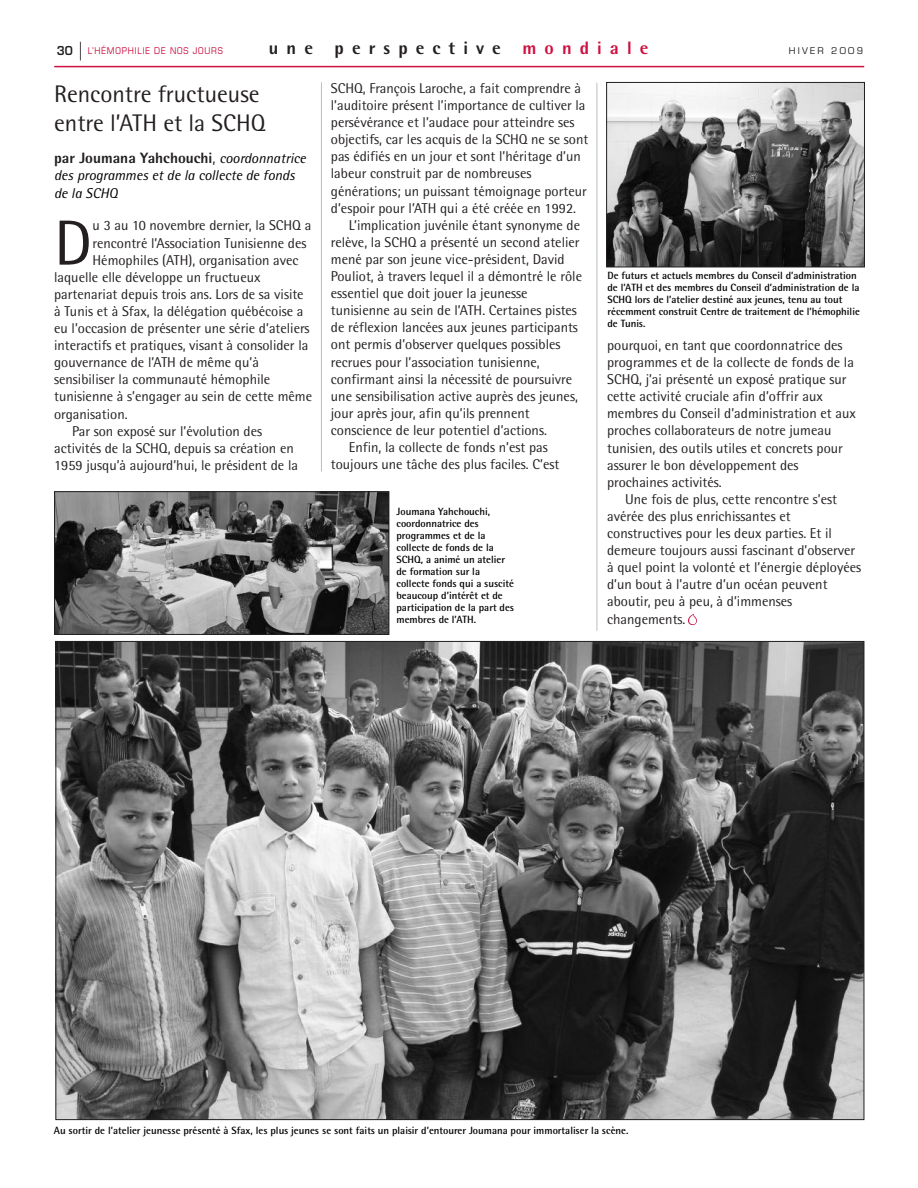
<style>
.page{position:relative;width:918px;height:1188px;background:#fff}
.page>*{position:absolute;margin:0;border:0;box-sizing:border-box;transform-origin:0 0}
.t1{font:63.75px "Rotis Semi Sans";color:#231f20}
.t2{font:24px/28.8px "Rotis Semi Sans";color:#231f20}
.t3{font:800 18px "Rotis Semi Sans";letter-spacing:.45em;color:#231f20}
.t4{font:800 15px "Rotis Semi Sans";color:#231f20}
.t5{font:14.25px/17.1px "Rotis Semi Sans";color:#231f20}
.t6{font:italic 14.25px/17.5px "Rotis Semi Sans";color:#000}
.t7{font:700 10.5px/12px "Rotis Semi Sans";color:#000}
.t8{font:9px "Eurostile";letter-spacing:.1em;color:#cd1141;scale:.9 1}
.t9{font:9px "Eurostile";letter-spacing:.25em;color:#231f20}
.s1{font-weight:600;font-size:12px;color:#231f20}
.s2{color:#cd1141}
.s3{font-weight:400}
.s4{font-weight:400;font-style:italic;font-size:14.25px;color:#000}
</style>
<div class="page">
<hr style="left:54px;top:66px;width:810px;height:1px;background:#cd1141">
<svg style="left:80px;top:41px;width:1px;height:20px"></svg>
<svg style="left:689px;top:615px;width:8px;height:10px"></svg>
<hr style="left:321px;top:82px;width:1px;height:390px;background:#bcbdc0">
<hr style="left:597px;top:83px;width:1px;height:548px;background:#bcbdc0">
<img style="left:58px;top:643px;width:804px;height:475px">
<img style="left:56px;top:493px;width:331px;height:140px">
<div style="left:54px;top:491px;width:335px;height:144px;border:1px solid #231f20"></div>
<img style="left:608px;top:84px;width:255px;height:181px">
<div style="left:606px;top:82px;width:259px;height:185px;border:1px solid #231f20"></div>
<p class="t8" style="left:57px;top:47px;width:186px"><span class="s1">30</span> L’HÉMOPHILIE DE NOS JOURS</p>
<p class="t3" style="left:269px;top:41px;width:381px">une perspective <span class="s2">mondiale</span></p>
<p class="t9" style="left:789px;top:47px;width:76px">HIVER 2009</p>
<h2 class="t2" style="left:54px;top:82px;width:213px">Rencontre fructueuse entre l’ATH et la SCHQ</h2>
<p class="t4" style="left:54px;top:153px;width:253px">par Joumana Yahchouchi<span class="s3">,</span> <span class="s4">coordonnatrice</span></p>
<p class="t6" style="left:54px;top:168px;width:242px">des programmes et de la collecte de fonds de la SCHQ</p>
<h1 class="t1" style="left:54px;top:221px;width:39px">D</h1>
<p class="t5" style="left:93px;top:219px;width:220px">u 3 au 10 novembre dernier, la SCHQ a</p>
<p class="t5" style="left:331px;top:81px;width:252px">SCHQ, François Laroche, a fait comprendre à</p>
<p class="t5" style="left:331px;top:98px;width:256px">l’auditoire présent l’importance de cultiver la</p>
<p class="t5" style="left:331px;top:115px;width:245px">persévérance et l’audace pour atteindre ses</p>
<p class="t5" style="left:331px;top:132px;width:259px">objectifs, car les acquis de la SCHQ ne se sont</p>
<p class="t5" style="left:331px;top:149px;width:251px">pas édifiés en un jour et sont l’héritage d’un</p>
<p class="t5" style="left:331px;top:166px;width:202px">labeur construit par de nombreuses</p>
<p class="t5" style="left:331px;top:184px;width:258px">générations; un puissant témoignage porteur</p>
<p class="t5" style="left:331px;top:201px;width:247px">d’espoir pour l’ATH qui a été créée en 1992.</p>
<p class="t5" style="left:349px;top:218px;width:233px">L’implication juvénile étant synonyme de</p>
<p class="t5" style="left:331px;top:235px;width:250px">relève, la SCHQ a présenté un second atelier</p>
<p class="t5" style="left:331px;top:252px;width:235px">mené par son jeune vice-président, David</p>
<p class="t5" style="left:331px;top:269px;width:253px">Pouliot, à travers lequel il a démontré le rôle</p>
<p class="t5" style="left:331px;top:286px;width:198px">essentiel que doit jouer la jeunesse</p>
<p class="t5" style="left:331px;top:303px;width:248px">tunisienne au sein de l’ATH. Certaines pistes</p>
<p class="t5" style="left:331px;top:320px;width:249px">de réflexion lancées aux jeunes participants</p>
<p class="t5" style="left:331px;top:337px;width:231px">ont permis d’observer quelques possibles</p>
<p class="t5" style="left:331px;top:355px;width:210px">recrues pour l’association tunisienne,</p>
<p class="t5" style="left:331px;top:372px;width:243px">confirmant ainsi la nécessité de poursuivre</p>
<p class="t5" style="left:331px;top:389px;width:249px">une sensibilisation active auprès des jeunes,</p>
<p class="t5" style="left:331px;top:406px;width:200px">jour après jour, afin qu’ils prennent</p>
<p class="t5" style="left:331px;top:423px;width:218px">conscience de leur potentiel d’actions.</p>
<p class="t5" style="left:349px;top:440px;width:200px">Enfin, la collecte de fonds n’est pas</p>
<p class="t5" style="left:331px;top:457px;width:230px">toujours une tâche des plus faciles. C’est</p>
<p class="t5" style="left:93px;top:236px;width:215px">rencontré l’Association Tunisienne des</p>
<p class="t5" style="left:93px;top:253px;width:208px">Hémophiles (ATH), organisation avec</p>
<p class="t5" style="left:54px;top:270px;width:208px">laquelle elle développe un fructueux</p>
<p class="t5" style="left:54px;top:287px;width:251px">partenariat depuis trois ans. Lors de sa visite</p>
<p class="t5" style="left:54px;top:304px;width:251px">à Tunis et à Sfax, la délégation québécoise a</p>
<p class="t5" style="left:54px;top:321px;width:257px">eu l’occasion de présenter une série d’ateliers</p>
<p class="t5" style="left:54px;top:338px;width:256px">interactifs et pratiques, visant à consolider la</p>
<p class="t5" style="left:54px;top:355px;width:206px">gouvernance de l’ATH de même qu’à</p>
<p class="t5" style="left:54px;top:372px;width:218px">sensibiliser la communauté hémophile</p>
<p class="t5" style="left:54px;top:390px;width:259px">tunisienne à s’engager au sein de cette même</p>
<p class="t5" style="left:54px;top:407px;width:75px">organisation.</p>
<p class="t5" style="left:72px;top:424px;width:191px">Par son exposé sur l’évolution des</p>
<p class="t5" style="left:54px;top:441px;width:241px">activités de la SCHQ, depuis sa création en</p>
<p class="t5" style="left:54px;top:458px;width:245px">1959 jusqu’à aujourd’hui, le président de la</p>
<p class="t7" style="left:608px;top:271px;width:254px">De futurs et actuels membres du Conseil d’administration de l’ATH et des membres du Conseil d’administration de la SCHQ lors de l’atelier destiné aux jeunes, tenu au tout récemment construit Centre de traitement de l’hémophilie de Tunis.</p>
<p class="t5" style="left:607px;top:338px;width:250px">pourquoi, en tant que coordonnatrice des programmes et de la collecte de fonds de la SCHQ, j’ai présenté un exposé pratique sur cette activité cruciale afin d’offrir aux membres du Conseil d’administration et aux proches collaborateurs de notre jumeau tunisien, des outils utiles et concrets pour assurer le bon développement des prochaines activités.</p>
<p class="t5" style="left:607px;top:492px;width:256px;text-indent:18px">Une fois de plus, cette rencontre s’est avérée des plus enrichissantes et constructives pour les deux parties. Et il demeure toujours aussi fascinant d’observer à quel point la volonté et l’énergie déployées d’un bout à l’autre d’un océan peuvent aboutir, peu à peu, à d’immenses changements.</p>
<p class="t7" style="left:397px;top:507px;width:119px">Joumana Yahchouchi, coordonnatrice des programmes et de la collecte de fonds de la<br>SCHQ, a animé un atelier de formation sur la collecte fonds qui a suscité beaucoup d’intérêt et de participation de la part des membres de l’ATH.</p>
<p class="t7" style="left:54px;top:1125px;width:576px">Au sortir de l’atelier jeunesse présenté à Sfax, les plus jeunes se sont faits un plaisir d’entourer Joumana pour immortaliser la scène.</p>
</div>
